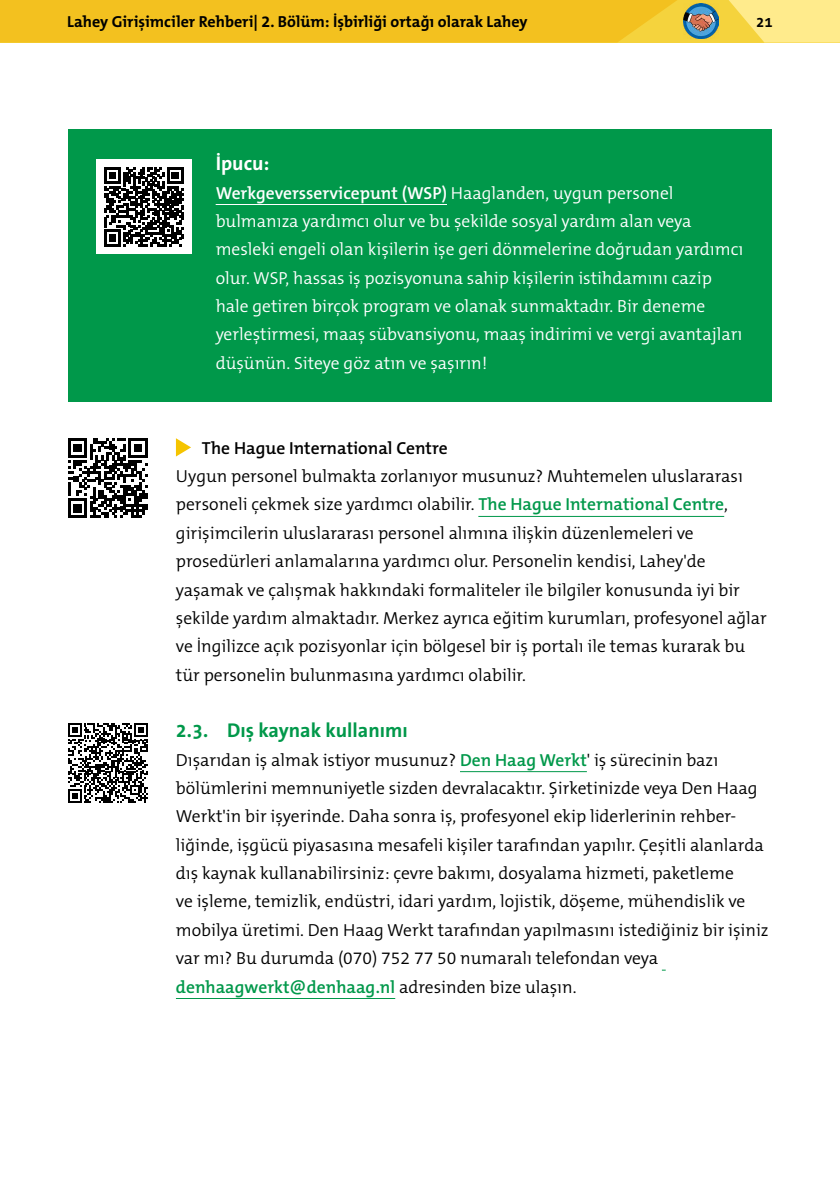
<style>
.page{position:relative;width:840px;height:1191px;background:#fff}
.page>*{position:absolute;margin:0;border:0;box-sizing:border-box;transform-origin:0 0}
.t1{font:700 20px "The Sans B W7";color:#00984a}
.t2{font:700 20px "The Sans B W7";color:#fff}
.t3{font:300 17.6px/28.4px "The Mix B W4";color:#000}
.t4{font:300 17.6px/28.4px "The Mix B W4";color:#fff}
.t5{font:600 17.6px "The Mix B W6";color:#fff}
.t6{font:600 17.6px "The Mix B W6";color:#00984a}
.t7{font:600 17.6px "The Mix B W6";color:#000}
.t8{font:700 16px "The Mix B W7";color:#000}
.t9{font:700 15px "The Sans B W7";color:#000}
.s1{font-family:"The Mix B W4";font-weight:300}
.s2{font-family:"The Mix B W6";font-weight:600;color:#00984a}
.s3{font-family:"The Mix B W4";font-weight:300;color:#000}
</style>
<div class="page">
<div style="left:0;top:0;width:839px;height:43px;background:#f5d33d"></div>
<svg style="left:729px;top:0;width:110px;height:43px"></svg>
<div style="left:0;top:0;width:677px;height:43px;background:#f3c11f"></div>
<img style="left:683px;top:4px;width:34px;height:34px">
<div style="left:68px;top:130px;width:703px;height:71px;background:#00984a"></div>
<div style="left:68px;top:157px;width:703px;height:244px;background:#00984a"></div>
<hr style="left:215px;top:204px;width:231px;height:1px;background:#fff">
<hr style="left:478px;top:516px;width:245px;height:1px;background:#00984a">
<hr style="left:460px;top:771px;width:126px;height:1px;background:#00984a">
<hr style="left:176px;top:998px;width:219px;height:1px;background:#00984a">
<svg style="left:176px;top:438px;width:15px;height:18px"></svg>
<div style="left:96px;top:159px;width:95px;height:95px;background:#fff"></div>
<svg style="left:104px;top:167px;width:79px;height:79px"></svg>
<svg style="left:68px;top:438px;width:79px;height:79px"></svg>
<svg style="left:68px;top:723px;width:79px;height:79px"></svg>
<p class="t8" style="left:67px;top:12px;width:461px">Lahey Girişimciler Rehberi| 2. Bölüm: İşbirliği ortağı olarak Lahey</p>
<p class="t9" style="left:755px;top:12px;width:18px">21</p>
<p class="t2" style="left:215px;top:150px;width:55px">İpucu:</p>
<p class="t5" style="left:215px;top:181px;width:459px">Werkgeversservicepunt (WSP) <span class="s1">Haaglanden, uygun personel</span></p>
<p class="t4" style="left:215px;top:207px;width:529px">bulmanıza yardımcı olur ve bu şekilde sosyal yardım alan veya mesleki engeli olan kişilerin işe geri dönmelerine doğrudan yardımcı olur. WSP, hassas iş pozisyonuna sahip kişilerin istihdamını cazip hale getiren birçok program ve olanak sunmaktadır. Bir deneme yerleştirmesi, maaş sübvansiyonu, maaş indirimi ve vergi avantajları düşünün. Siteye göz atın ve şaşırın!</p>
<p class="t7" style="left:202px;top:436px;width:247px">The Hague International Centre</p>
<p class="t3" style="left:176px;top:462px;width:592px">Uygun personel bulmakta zorlanıyor musunuz? Muhtemelen uluslararası personeli çekmek size yardımcı olabilir. <span class="s2">The Hague International Centre</span>, girişimcilerin uluslararası personel alımına ilişkin düzenlemeleri ve prosedürleri anlamalarına yardımcı olur. Personelin kendisi, Lahey'de yaşamak ve çalışmak hakkındaki formaliteler ile bilgiler konusunda iyi bir şekilde yardım almaktadır. Merkez ayrıca eğitim kurumları, profesyonel ağlar ve İngilizce açık pozisyonlar için bölgesel bir iş portalı ile temas kurarak bu tür personelin bulunmasına yardımcı olabilir.</p>
<p class="t1" style="left:176px;top:717px;width:233px">2.3. Dış kaynak kullanımı</p>
<p class="t3" style="left:176px;top:745px;width:594px">Dışarıdan iş almak istiyor musunuz? <span class="s2">Den Haag Werkt</span>' iş sürecinin bazı bölümlerini memnuniyetle sizden devralacaktır. Şirketinizde veya Den Haag Werkt'in bir işyerinde. Daha sonra iş, profesyonel ekip liderlerinin rehber&shy;liğinde, işgücü piyasasına mesafeli kişiler tarafından yapılır. Çeşitli alanlarda dış kaynak kullanabilirsiniz: çevre bakımı, dosyalama hizmeti, paketleme<br>ve işleme, temizlik, endüstri, idari yardım, lojistik, döşeme, mühendislik ve mobilya üretimi. Den Haag Werkt tarafından yapılmasını istediğiniz bir işiniz var mı? Bu durumda (070) 752 77 50 numaralı telefondan veya</p>
<p class="t6" style="left:176px;top:975px;width:402px">denhaagwerkt@denhaag.nl <span class="s3">adresinden bize ulaşın.</span></p>
</div>
